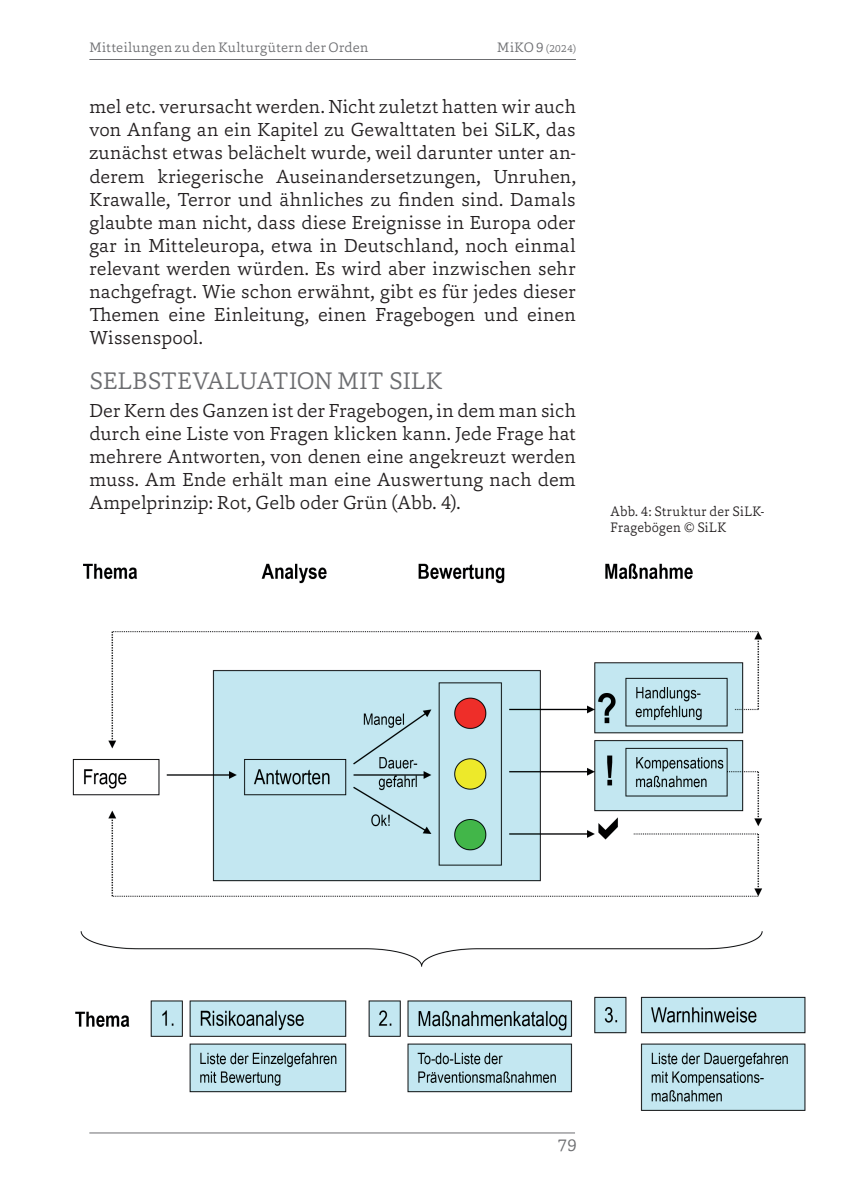
<style>
.page{position:relative;width:844px;height:1191px;background:#fff}
.page>*{position:absolute;margin:0;border:0;box-sizing:border-box;transform-origin:0 0}
.t1{font:300 24.5px "Capita";letter-spacing:.005em;color:#6c6d70}
.t2{font:300 19.25px/23.1px "Capita";letter-spacing:.005em;color:#231f20;text-align:justify}
.t3{font:300 17.5px "Capita";color:#6c6d70}
.t4{font:300 14px "Capita";letter-spacing:.025em;color:#6c6d70}
.t5{font:300 14px/15.8px "Capita";letter-spacing:.015em;color:#231f20;scale:.95 1}
.t6{font:300 10.5px "Capita";color:#6c6d70}
.s1{font-size:14px}
</style>
<div class="page">
<hr style="left:89px;top:1132px;width:486px;height:1px;background:#6c6d70">
<hr style="left:89px;top:59px;width:486px;height:1px;background:#6c6d70">
<img style="left:72px;top:563px;width:734px;height:548px">
<p class="t4" style="left:89px;top:38px;width:281px">Mitteilungen zu den Kulturgütern der Orden</p>
<p class="t6" style="left:497px;top:41px;width:80px"><span class="s1">MiKO 9</span> (2024)</p>
<p class="t2" style="left:89px;top:95px;width:488px">mel etc. verursacht werden. Nicht zuletzt hatten wir auch von Anfang an ein Kapitel zu Gewalttaten bei SiLK, das zunächst etwas belächelt wurde, weil darunter unter an&shy;derem kriegerische Auseinandersetzungen, Unruhen, Krawalle, Terror und ähnliches zu finden sind. Damals glaubte man nicht, dass diese Ereignisse in Europa oder gar in Mitteleuropa, etwa in Deutschland, noch einmal relevant werden würden. Es wird aber inzwischen sehr nachgefragt. Wie schon erwähnt, gibt es für jedes dieser Themen eine Einleitung, einen Fragebogen und einen Wissenspool.</p>
<p class="t1" style="left:89px;top:364px;width:354px">SELBSTEVALUATION MIT SILK</p>
<p class="t2" style="left:89px;top:398px;width:488px">Der Kern des Ganzen ist der Fragebogen, in dem man sich durch eine Liste von Fragen klicken kann. Jede Frage hat mehrere Antworten, von denen eine angekreuzt werden muss. Am Ende erhält man eine Auswertung nach dem Ampelprinzip: Rot, Gelb oder Grün (Abb. 4).</p>
<p class="t5" style="left:610px;top:503px;width:163px">Abb. 4: Struktur der SiLK-<br>Fragebögen © SiLK</p>
<p class="t3" style="left:558px;top:1133px;width:20px">79</p>
</div>
